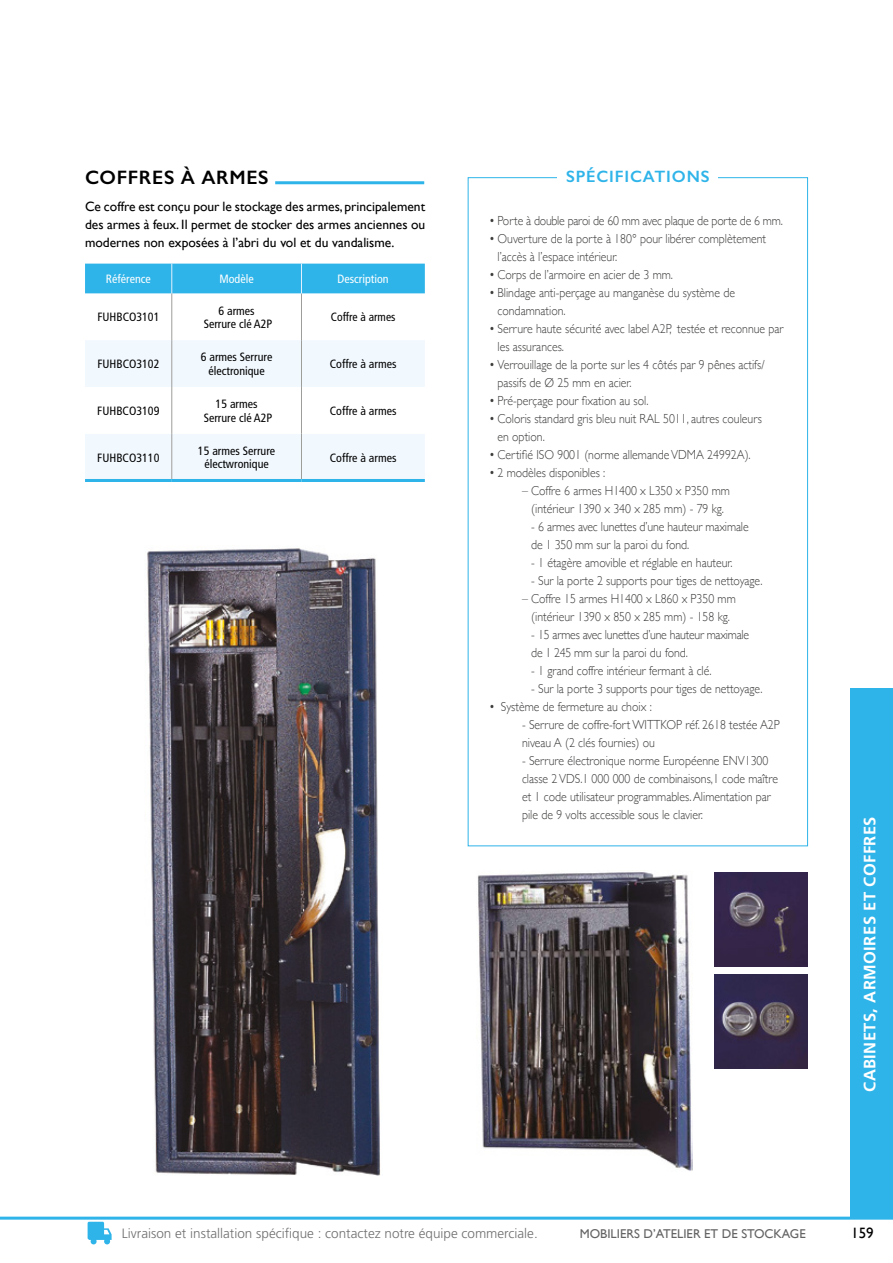
<style>
.page{position:relative;width:893px;height:1263px;background:#fff}
.page>*{position:absolute;margin:0;border:0;box-sizing:border-box;transform-origin:0 0}
.t1{font:600 19.5px "Gill Sans";letter-spacing:.035em;color:#000}
.t2{font:700 16.5px "Frutiger LT Std";letter-spacing:.025em;color:#fff}
.t3{font:600 16.5px "Gill Sans";letter-spacing:.05em;color:#2fb4e9}
.t4{font:15px "Gill Sans";color:#000}
.t5{font:13.5px/18px "Gill Sans";color:#000;text-align:justify}
.t6{font:300 13.5px "Frutiger LT Std";color:#706f6f}
.t7{font:300 13.2px/18px "Gill Sans";color:#3c3c3b;scale:.9 1}
.t8{font:300 13.2px/18px "Gill Sans";letter-spacing:-.02em;color:#3c3c3b;scale:.9 1}
.t9{font:12.75px "Gill Sans";color:#646363}
.t10{font:condensed 12px/13.5px "Frutiger LT Std";color:#000;text-align:center}
.t11{font:condensed 12px "Frutiger LT Std";color:#fff}
</style>
<div class="page">
<svg style="left:88px;top:1222px;width:24px;height:22px"></svg>
<img style="left:147px;top:548px;width:234px;height:628px">
<img style="left:478px;top:870px;width:214px;height:301px">
<img style="left:714px;top:873px;width:94px;height:93px">
<img style="left:714px;top:975px;width:94px;height:93px">
<div style="left:85px;top:340px;width:340px;height:139px;background:#f1f8fe"></div>
<svg style="left:85px;top:387px;width:340px;height:47px"></svg>
<hr style="left:171px;top:293px;width:1px;height:47px;background:#9d9d9c">
<hr style="left:301px;top:293px;width:1px;height:47px;background:#9d9d9c">
<div style="left:85px;top:264px;width:340px;height:29px;background:#2fb4e9"></div>
<hr style="left:171px;top:340px;width:1px;height:47px;background:#9d9d9c">
<hr style="left:301px;top:340px;width:1px;height:47px;background:#9d9d9c">
<hr style="left:171px;top:387px;width:1px;height:47px;background:#9d9d9c">
<hr style="left:301px;top:387px;width:1px;height:47px;background:#9d9d9c">
<hr style="left:171px;top:434px;width:1px;height:45px;background:#9d9d9c">
<hr style="left:301px;top:434px;width:1px;height:45px;background:#9d9d9c">
<hr style="left:85px;top:479px;width:87px;height:3px;background:#2fb4e9">
<hr style="left:172px;top:479px;width:129px;height:3px;background:#2fb4e9">
<hr style="left:301px;top:479px;width:124px;height:3px;background:#2fb4e9">
<hr style="left:275px;top:181px;width:149px;height:3px;background:#2fb4e9">
<hr style="left:0;top:1216px;width:893px;height:3px;background:#2fb4e9">
<div style="left:850px;top:689px;width:43px;height:529px;background:#2fb4e9"></div>
<h1 class="t1" style="left:85px;top:166px;width:185px">COFFRES À ARMES</h1>
<p class="t5" style="left:85px;top:197px;width:342px">Ce coffre est conçu pour le stockage des armes, principalement des armes à feux. Il permet de stocker des armes anciennes ou modernes non exposées à l’abri du vol et du vandalisme.</p>
<p class="t11" style="left:106px;top:272px;width:46px">Référence</p>
<p class="t11" style="left:220px;top:272px;width:36px">Modèle</p>
<p class="t11" style="left:338px;top:272px;width:53px">Description</p>
<p class="t10" style="left:97px;top:310px;width:64px">FUHBCO3101</p>
<p class="t10" style="left:204px;top:304px;width:70px">6 armes<br>Serrure clé A2P</p>
<p class="t10" style="left:331px;top:310px;width:66px">Coffre à armes</p>
<p class="t10" style="left:97px;top:357px;width:64px">FUHBCO3102</p>
<p class="t10" style="left:201px;top:350px;width:73px">6 armes Serrure électronique</p>
<p class="t10" style="left:330px;top:357px;width:68px">Coffre à armes</p>
<p class="t10" style="left:97px;top:404px;width:64px">FUHBCO3109</p>
<p class="t10" style="left:204px;top:397px;width:70px">15 armes<br>Serrure clé A2P</p>
<p class="t10" style="left:330px;top:404px;width:68px">Coffre à armes</p>
<p class="t10" style="left:97px;top:451px;width:64px">FUHBCO3110</p>
<p class="t10" style="left:198px;top:444px;width:79px">15 armes Serrure électwronique</p>
<p class="t10" style="left:330px;top:451px;width:68px">Coffre à armes</p>
<p class="t3" style="left:566px;top:166px;width:145px">SPÉCIFICATIONS</p>
<p class="t8" style="left:489px;top:211px;width:328px">• Porte à double paroi de 60 mm avec plaque de porte de 6 mm.</p>
<p class="t7" style="left:497px;top:229px;width:300px;text-indent:-9px">• Ouverture de la porte à 180° pour libérer complètement l’accès à l’espace intérieur.</p>
<p class="t7" style="left:489px;top:265px;width:206px">• Corps de l’armoire en acier de 3 mm.</p>
<p class="t7" style="left:497px;top:283px;width:265px;text-indent:-9px">• Blindage anti-perçage au manganèse du système de condamnation.</p>
<p class="t7" style="left:497px;top:319px;width:319px;text-indent:-9px">• Serrure haute sécurité avec label A2P, testée et reconnue par les assurances.</p>
<p class="t7" style="left:497px;top:355px;width:298px;text-indent:-9px">• Verrouillage de la porte sur les 4 côtés par 9 pênes actifs/ passifs de Ø 25 mm en acier.</p>
<p class="t7" style="left:489px;top:391px;width:179px">• Pré-perçage pour fixation au sol.</p>
<p class="t7" style="left:497px;top:409px;width:295px;text-indent:-9px">• Coloris standard gris bleu nuit RAL 5011, autres couleurs en option.</p>
<p class="t7" style="left:489px;top:445px;width:292px">• Certifié ISO 9001 (norme allemande VDMA 24992A).</p>
<p class="t7" style="left:489px;top:463px;width:131px">• 2 modèles disponibles :</p>
<p class="t7" style="left:522px;top:481px;width:232px;text-align:center">– Coffre 6 armes H1400 x L350 x P350 mm (intérieur 1390 x 340 x 285 mm) - 79 kg.</p>
<p class="t7" style="left:531px;top:517px;width:243px">- 6 armes avec lunettes d’une hauteur maximale de 1 350 mm sur la paroi du fond.</p>
<p class="t7" style="left:531px;top:553px;width:225px">- 1 étagère amovible et réglable en hauteur.</p>
<p class="t7" style="left:531px;top:571px;width:259px">- Sur la porte 2 supports pour tiges de nettoyage.</p>
<p class="t7" style="left:531px;top:589px;width:229px;text-indent:-42px">• – Coffre 15 armes H1400 x L860 x P350 mm (intérieur 1390 x 850 x 285 mm) - 158 kg.</p>
<p class="t8" style="left:531px;top:625px;width:244px">- 15 armes avec lunettes d’une hauteur maximale de 1 245 mm sur la paroi du fond.</p>
<p class="t7" style="left:531px;top:661px;width:202px">- 1 grand coffre intérieur fermant à clé.</p>
<p class="t7" style="left:531px;top:679px;width:259px">- Sur la porte 3 supports pour tiges de nettoyage.</p>
<p class="t7" style="left:489px;top:697px;width:182px">• Système de fermeture au choix :</p>
<p class="t7" style="left:522px;top:715px;width:288px">- Serrure de coffre-fort WITTKOP réf. 2618 testée A2P niveau A (2 clés fournies) ou</p>
<p class="t7" style="left:522px;top:751px;width:286px">- Serrure électronique norme Européenne ENV1300 classe 2 VDS.1 000 000 de combinaisons,1 code maître et 1 code utilisateur programmables. Alimentation par pile de 9 volts accessible sous le clavier.</p>
<p class="t2" style="left:860px;top:1092px;width:277px;rotate:-90deg">CABINETS, ARMOIRES ET COFFRES</p>
<p class="t6" style="left:122px;top:1226px;width:417px">Livraison et installation spécifique : contactez notre équipe commerciale.</p>
<p class="t9" style="left:580px;top:1226px;width:227px">MOBILIERS D’ATELIER ET DE STOCKAGE</p>
<p class="t4" style="left:851px;top:1224px;width:24px">159</p>
</div>
